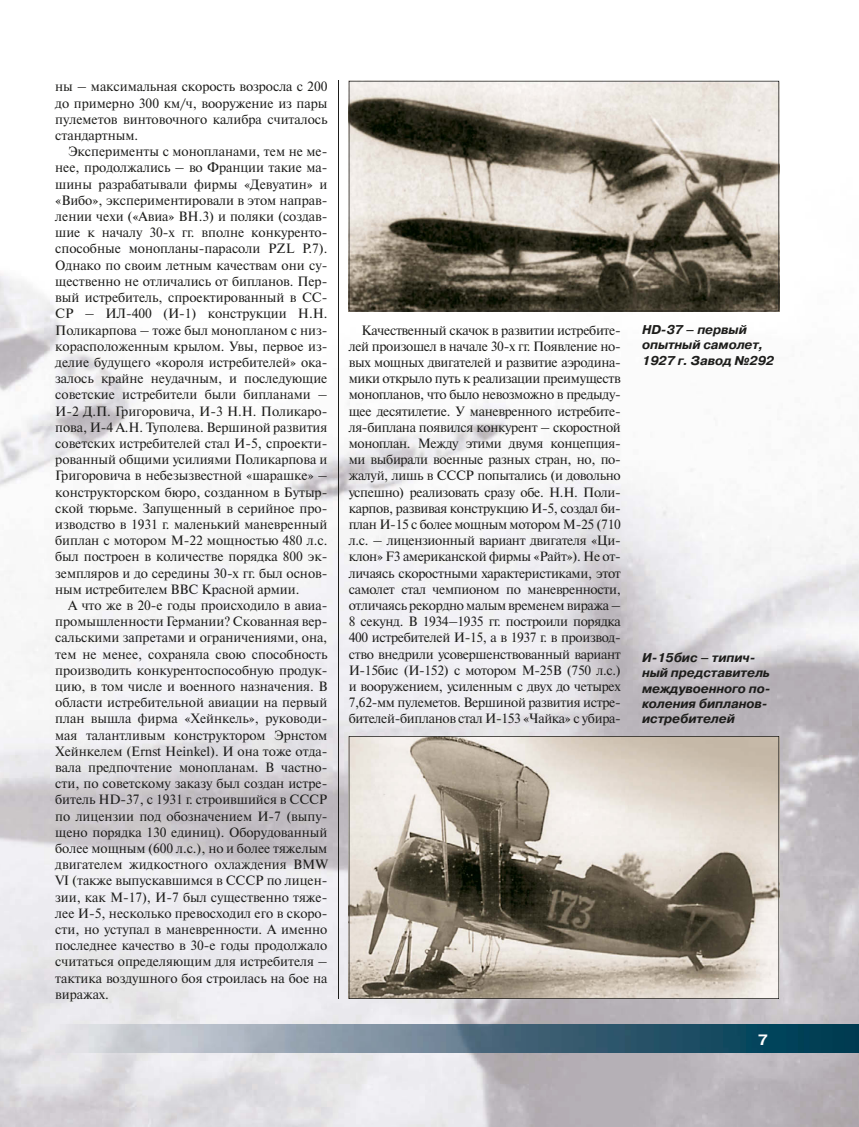
<style>
.page{position:relative;width:859px;height:1127px;background:#fff}
.page>*{position:absolute;margin:0;border:0;box-sizing:border-box;transform-origin:0 0}
.t1{font:700 15px "Pragmatica C";color:#fff}
.t2{font:13.5px/16.2px "Newton C";letter-spacing:-.005em;color:#1d1d1b;text-align:justify}
.t3{font:italic 700 12.75px/15.3px "Pragmatica C";letter-spacing:-.005em;color:#1d1d1b}
</style>
<div class="page">
<img style="left:0;top:80px;width:859px;height:1047px">
<img style="left:55px;top:1024px;width:804px;height:29px">
<svg style="left:349px;top:736px;width:430px;height:263px;background:#aea599"></svg>
<svg style="left:349px;top:81px;width:430px;height:230px;background:#989185"></svg>
<hr style="left:338px;top:81px;width:1px;height:918px;background:#1d1d1b">
<p class="t2" style="left:55px;top:80px;width:274px">ны – максимальная скорость возросла с 200 до примерно 300 км/ч, вооружение из пары пулеметов винтовочного калибра считалось стандартным.</p>
<p class="t2" style="left:55px;top:145px;width:274px;text-indent:13px">Эксперименты с монопланами, тем не ме&shy;нее, продолжались – во Франции такие ма&shy;шины разрабатывали фирмы «Девуатин» и «Вибо», экспериментировали в этом направ&shy;лении чехи («Авиа» ВН.3) и поляки (создав&shy;шие к началу 30-х гг. вполне конкуренто&shy;способные монопланы-парасоли PZL P.7).<br>Однако по своим летным качествам они су&shy;щественно не отличались от бипланов. Пер&shy;вый истребитель, спроектированный в СС-СР – ИЛ-400 (И-1) конструкции Н.Н.<br>Поликарпова – тоже был монопланом с низ&shy;корасположенным крылом. Увы, первое из&shy;делие будущего «короля истребителей» ока&shy;залось крайне неудачным, и последующие советские истребители были бипланами – И-2 Д.П. Григоровича, И-3 Н.Н. Поликаро&shy;пова, И-4 А.Н. Туполева. Вершиной развития советских истребителей стал И-5, спроекти&shy;рованный общими усилиями Поликарпова и Григоровича в небезызвестной «шарашке» – конструкторском бюро, созданном в Бутыр&shy;ской тюрьме. Запущенный в серийное про&shy;изводство в 1931 г. маленький маневренный биплан с мотором М-22 мощностью 480 л.с. был построен в количестве порядка 800 эк&shy;земпляров и до середины 30-х гг. был основ&shy;ным истребителем ВВС Красной армии.</p>
<p class="t2" style="left:55px;top:598px;width:274px;text-indent:13px">А что же в 20-е годы происходило в авиа&shy;промышленности Германии? Скованная вер&shy;сальскими запретами и ограничениями, она, тем не менее, сохраняла свою способность производить конкурентоспособную продук&shy;цию, в том числе и военного назначения. В области истребительной авиации на первый план вышла фирма «Хейнкель», руководи&shy;мая талантливым конструктором Эрнстом Хейнкелем (Ernst Heinkel). И она тоже отда&shy;вала предпочтение монопланам. В частно&shy;сти, по советскому заказу был создан истре&shy;битель HD-37, с 1931 г. строившийся в СССР по лицензии под обозначением И-7 (выпу&shy;щено порядка 130 единиц). Оборудованный более мощным (600 л.с.), но и более тяжелым двигателем жидкостного охлаждения BMW VI (также выпускавшимся в СССР по лицен&shy;зии, как М-17), И-7 был существенно тяже&shy;лее И-5, несколько превосходил его в скоро&shy;сти, но уступал в маневренности. А именно последнее качество в 30-е годы продолжало считаться определяющим для истребителя – тактика воздушного боя строилась на бое на виражах.</p>
<p class="t2" style="left:349px;top:323px;width:274px;text-indent:13px">Качественный скачок в развитии истребите&shy;лей произошел в начале 30-х гг. Появление но&shy;вых мощных двигателей и развитие аэродина&shy;мики открыло путь к реализации преимуществ монопланов, что было невозможно в предыду&shy;щее десятилетие. У маневренного истребите&shy;ля-биплана появился конкурент – скоростной моноплан. Между этими двумя концепция&shy;ми выбирали военные разных стран, но, по&shy;жалуй, лишь в СССР попытались (и довольно успешно) реализовать сразу обе. Н.Н. Поли&shy;карпов, развивая конструкцию И-5, создал би&shy;план И-15 с более мощным мотором М-25 (710 л.с. – лицензионный вариант двигателя «Ци&shy;клон» F3 американской фирмы «Райт»). Не от&shy;личаясь скоростными характеристиками, этот самолет стал чемпионом по маневренности, отличаясь рекордно малым временем виража – 8 секунд. В 1934–1935 гг. построили порядка 400 истребителей И-15, а в 1937 г. в производ&shy;ство внедрили усовершенствованный вариант И-15бис (И-152) с мотором М-25В (750 л.с.) и вооружением, усиленным с двух до четырех 7,62-мм пулеметов. Вершиной развития истре&shy;бителей-бипланов стал И-153 «Чайка» с убира-</p>
<p class="t3" style="left:642px;top:323px;width:134px">HD-37 – первый опытный самолет,<br>1927 г. Завод №292</p>
<p class="t3" style="left:642px;top:651px;width:130px">И-15бис – типич&shy;ный представитель междувоенного по&shy;коления бипланов&shy;истребителей</p>
<p class="t1" style="left:758px;top:1034px;width:11px">7</p>
</div>
